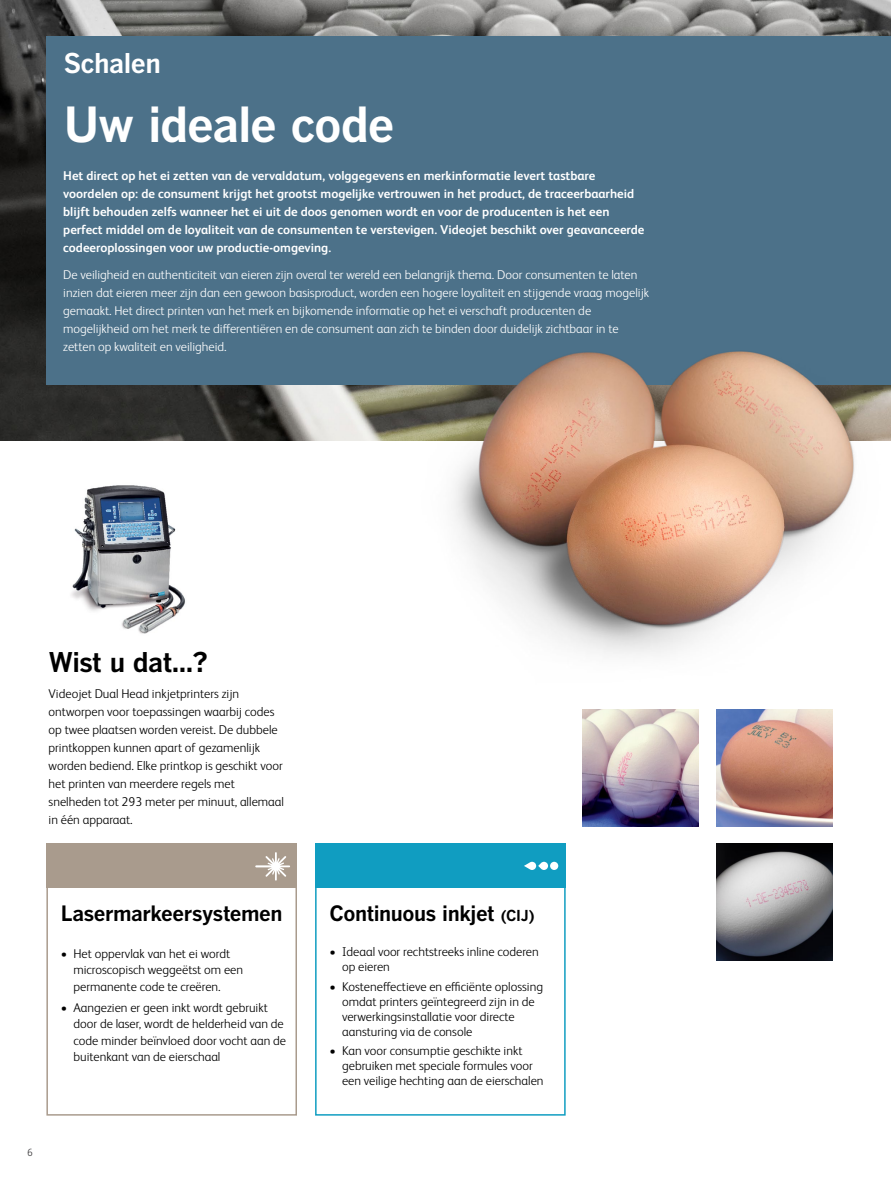
<style>
.page{position:relative;width:891px;height:1188px;background:#fff}
.page>*{position:absolute;margin:0;border:0;box-sizing:border-box;transform-origin:0 0}
.t1{font:700 48px "Benton Gothic";letter-spacing:-.03em;color:#fff}
.t2{font:700 27px "Benton Gothic";letter-spacing:-.025em;color:#000}
.t3{font:700 27px "Benton Gothic";letter-spacing:-.02em;color:#fff}
.t4{font:700 21px "Benton Gothic";letter-spacing:-.025em;color:#000}
.t5{font:300 12.75px/18px "FS Albert Pro";color:#000}
.t6{font:300 12.75px/18px "FS Albert Pro";color:#fff}
.t7{font:700 12.75px/18px "FS Albert Pro";color:#fff}
.t8{font:300 10.5px "FS Albert Pro";color:#414042}
.s1{font-size:15px}
</style>
<div class="page">
<div style="left:46px;top:844px;width:251px;height:272px;border:2px solid #a99b8d"></div>
<div style="left:46px;top:844px;width:251px;height:44px;background:#a99b8d"></div>
<svg style="left:255px;top:852px;width:35px;height:29px"></svg>
<div style="left:315px;top:844px;width:251px;height:272px;border:2px solid #109dc1"></div>
<div style="left:315px;top:844px;width:251px;height:44px;background:#109dc1"></div>
<div style="left:550px;top:862px;width:8px;height:8px;background:#fff;border-radius:50%"></div>
<svg style="left:524px;top:862px;width:24px;height:8px"></svg>
<img style="left:71px;top:485px;width:114px;height:149px">
<img style="left:0;top:0;width:891px;height:441px">
<div style="left:46px;top:36px;width:845px;height:348px;background:#4c7189"></div>
<img style="left:397px;top:351px;width:494px;height:359px">
<img style="left:716px;top:844px;width:117px;height:116px">
<img style="left:582px;top:710px;width:117px;height:116px">
<img style="left:716px;top:710px;width:117px;height:116px">
<h2 class="t3" style="left:64px;top:47px;width:99px">Schalen</h2>
<h1 class="t1" style="left:64px;top:97px;width:332px">Uw ideale code</h1>
<p class="t7" style="left:63px;top:166px;width:583px">Het direct op het ei zetten van de vervaldatum, volggegevens en merkinformatie levert tastbare voordelen op: de consument krijgt het grootst mogelijke vertrouwen in het product, de traceerbaarheid blijft behouden zelfs wanneer het ei uit de doos genomen wordt en voor de producenten is het een perfect middel om de loyaliteit van de consumenten te verstevigen. Videojet beschikt over geavanceerde codeeroplossingen voor uw productie-omgeving.</p>
<p class="t6" style="left:63px;top:265px;width:587px">De veiligheid en authenticiteit van eieren zijn overal ter wereld een belangrijk thema. Door consumenten te laten inzien dat eieren meer zijn dan een gewoon basisproduct, worden een hogere loyaliteit en stijgende vraag mogelijk gemaakt. Het direct printen van het merk en bijkomende informatie op het ei verschaft producenten de mogelijkheid om het merk te differentiëren en de consument aan zich te binden door duidelijk zichtbaar in te zetten op kwaliteit en veiligheid.</p>
<h2 class="t2" style="left:49px;top:646px;width:161px">Wist u dat...?</h2>
<p class="t5" style="left:49px;top:684px;width:237px">Videojet Dual Head inkjetprinters zijn ontworpen voor toepassingen waarbij codes op twee plaatsen worden vereist. De dubbele printkoppen kunnen apart of gezamenlijk worden bediend. Elke printkop is geschikt voor het printen van meerdere regels met snelheden tot 293 meter per minuut, allemaal in één apparaat.</p>
<h3 class="t4" style="left:61px;top:901px;width:224px">Lasermarkeersystemen</h3>
<p class="t5" style="left:73px;top:944px;width:171px;line-height:16.5px;text-indent:-13px">• Het oppervlak van het ei wordt microscopisch weggeëtst om een permanente code te creëren.</p>
<p class="t5" style="left:73px;top:998px;width:214px;line-height:16.5px;text-indent:-13px">• Aangezien er geen inkt wordt gebruikt door de laser, wordt de helderheid van de code minder beïnvloed door vocht aan de buitenkant van de eierschaal</p>
<p class="t8" style="left:27px;top:1145px;width:7px">6</p>
<h3 class="t4" style="left:329px;top:901px;width:207px">Continuous inkjet <span class="s1">(CIJ)</span></h3>
<p class="t5" style="left:342px;top:944px;width:198px;line-height:15px;text-indent:-13px">• Ideaal voor rechtstreeks inline coderen op eieren</p>
<p class="t5" style="left:342px;top:978px;width:202px;line-height:15px;text-indent:-13px">• Kosteneffectieve en efficiënte oplossing omdat printers geïntegreerd zijn in de verwerkingsinstallatie voor directe aansturing via de console</p>
<p class="t5" style="left:342px;top:1042px;width:203px;line-height:15px;text-indent:-13px">• Kan voor consumptie geschikte inkt gebruiken met speciale formules voor een veilige hechting aan de eierschalen</p>
</div>
